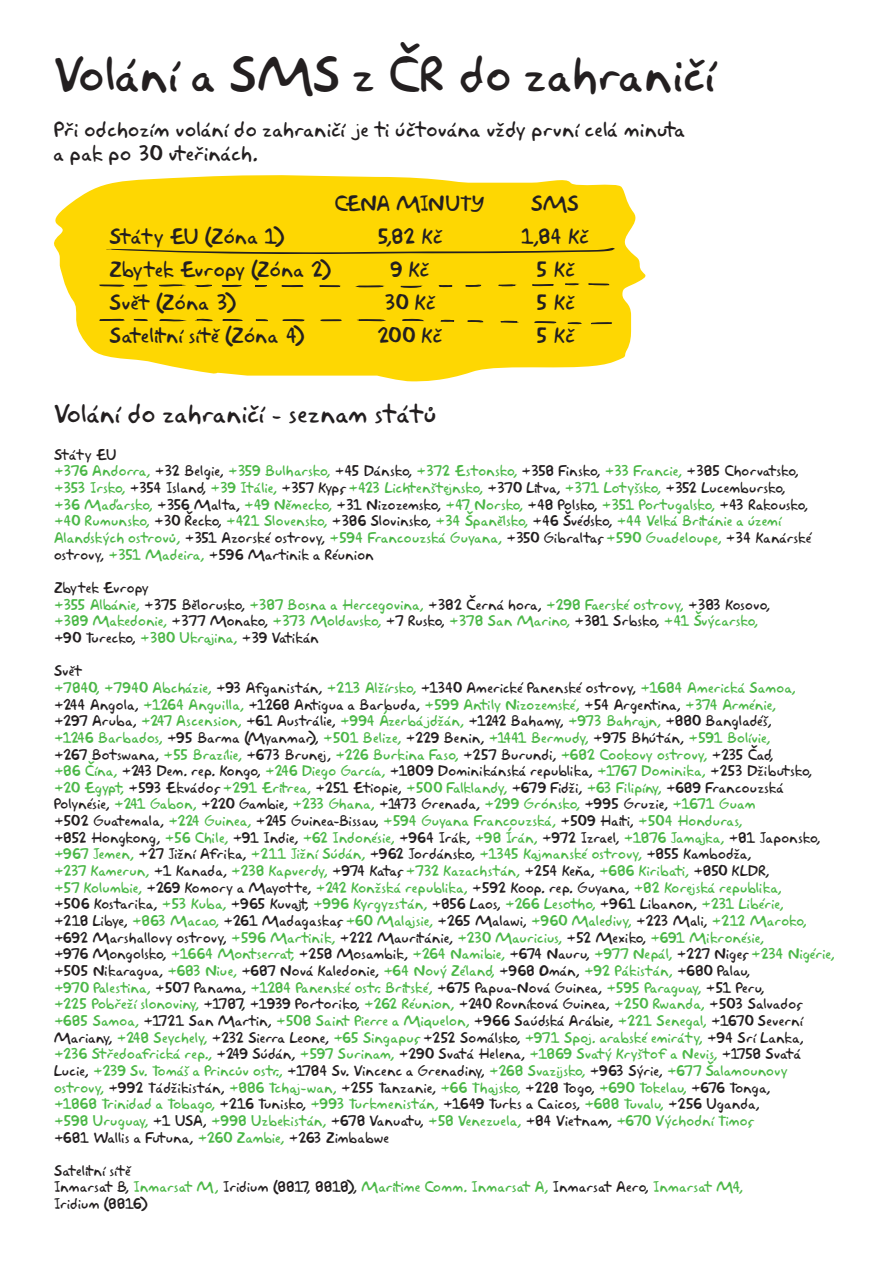
<style>
.page{position:relative;width:893px;height:1263px;background:#fff}
.page>*{position:absolute;margin:0;border:0;box-sizing:border-box;transform-origin:0 0}
.t1{font:45px "Akbar CE";color:#231f20}
.t2{font:24px "Akbar CE";color:#231f20}
.t3{font:19.5px/23.4px "Akbar CE";color:#231f20}
.t4{font:19.5px "Akbar CE";letter-spacing:-.045em;color:#231f20}
.t5{font:13.65px/16.6px "Akbar CE";color:#4cb848}
.t6{font:13.65px/16.6px "Akbar CE";color:#231f20}
.s1{font-size:20.85px}
.s2{color:#231f20}
.s3{color:#4cb848}
</style>
<div class="page">
<svg style="left:54px;top:175px;width:592px;height:206px;background:#fedc23"></svg>
<svg style="left:106px;top:247px;width:509px;height:7px;background:#cbac08"></svg>
<svg style="left:564px;top:283px;width:15px;height:2px"></svg>
<svg style="left:588px;top:283px;width:21px;height:2px"></svg>
<svg style="left:532px;top:284px;width:22px;height:2px"></svg>
<svg style="left:498px;top:284px;width:19px;height:3px"></svg>
<svg style="left:465px;top:284px;width:16px;height:3px"></svg>
<svg style="left:438px;top:285px;width:15px;height:2px"></svg>
<svg style="left:355px;top:285px;width:30px;height:3px"></svg>
<svg style="left:400px;top:285px;width:22px;height:3px"></svg>
<svg style="left:282px;top:285px;width:22px;height:2px"></svg>
<svg style="left:319px;top:285px;width:21px;height:2px"></svg>
<svg style="left:254px;top:285px;width:13px;height:2px"></svg>
<svg style="left:159px;top:284px;width:26px;height:3px"></svg>
<svg style="left:194px;top:284px;width:19px;height:3px"></svg>
<svg style="left:222px;top:285px;width:19px;height:2px"></svg>
<svg style="left:134px;top:284px;width:14px;height:3px"></svg>
<svg style="left:99px;top:284px;width:26px;height:3px"></svg>
<svg style="left:567px;top:322px;width:15px;height:2px"></svg>
<svg style="left:591px;top:322px;width:21px;height:2px"></svg>
<svg style="left:534px;top:321px;width:22px;height:2px"></svg>
<svg style="left:501px;top:320px;width:18px;height:3px"></svg>
<svg style="left:467px;top:320px;width:16px;height:3px"></svg>
<svg style="left:440px;top:320px;width:15px;height:2px"></svg>
<svg style="left:357px;top:319px;width:29px;height:2px"></svg>
<svg style="left:402px;top:319px;width:21px;height:2px"></svg>
<svg style="left:283px;top:319px;width:22px;height:3px"></svg>
<svg style="left:320px;top:319px;width:22px;height:2px"></svg>
<svg style="left:255px;top:319px;width:13px;height:2px"></svg>
<svg style="left:159px;top:319px;width:26px;height:2px"></svg>
<svg style="left:194px;top:319px;width:19px;height:3px"></svg>
<svg style="left:222px;top:319px;width:20px;height:2px"></svg>
<svg style="left:134px;top:319px;width:14px;height:3px"></svg>
<svg style="left:99px;top:319px;width:26px;height:2px"></svg>
<p class="t1" style="left:54px;top:38px;width:663px">Volání a SMS z ČR do zahraničí</p>
<p class="t3" style="left:54px;top:117px;width:633px">Při odchozím volání do zahraničí je ti účtována vždy první celá minuta a pak po 30 vteřinách.</p>
<p class="t4" style="left:335px;top:188px;width:151px">CENA MINUTY</p>
<p class="t3" style="left:531px;top:191px;width:49px">SMS</p>
<p class="t3" style="left:110px;top:224px;width:177px">Státy EU (Zóna 1)</p>
<p class="t3" style="left:377px;top:224px;width:68px">5,82 Kč</p>
<p class="t3" style="left:521px;top:224px;width:70px">1,84 Kč</p>
<p class="t3" style="left:110px;top:257px;width:224px">Zbytek Evropy (Zóna 2)</p>
<p class="t3" style="left:390px;top:257px;width:41px">9 Kč</p>
<p class="t3" style="left:535px;top:257px;width:41px">5 Kč</p>
<p class="t3" style="left:110px;top:290px;width:129px">Svět (Zóna 3)</p>
<p class="t3" style="left:384px;top:290px;width:54px">30 Kč</p>
<p class="t3" style="left:535px;top:290px;width:41px">5 Kč</p>
<p class="t3" style="left:110px;top:323px;width:197px">Satelitní sítě (Zóna 4)</p>
<p class="t3" style="left:377px;top:323px;width:67px">200 Kč</p>
<p class="t3" style="left:535px;top:323px;width:41px">5 Kč</p>
<p class="t2" style="left:54px;top:395px;width:384px">Volání do zahraničí <span class="s1">-</span> seznam států</p>
<p class="t6" style="left:54px;top:445px;width:64px">Státy EU</p>
<p class="t5" style="left:54px;top:462px;width:759px">+376 Andorra, <span class="s2">+32 Belgie,</span> +359 Bulharsko, <span class="s2">+45 Dánsko,</span> +372 Estonsko, <span class="s2">+358 Finsko,</span> +33 Francie, <span class="s2">+385 Chorvatsko, </span>+353 Irsko, <span class="s2">+354 Island,</span> +39 Itálie, <span class="s2">+357 Kypr,</span> +423 Lichtenštejnsko, <span class="s2">+370 Litva,</span> +371 Lotyšsko, <span class="s2">+352 Lucembursko, </span>+36 Maďarsko, <span class="s2">+356 Malta,</span> +49 Německo, <span class="s2">+31 Nizozemsko,</span> +47 Norsko, <span class="s2">+48 Polsko,</span> +351 Portugalsko, <span class="s2">+43 Rakousko, </span>+40 Rumunsko, <span class="s2">+30 Řecko,</span> +421 Slovensko, <span class="s2">+386 Slovinsko,</span> +34 Španělsko, <span class="s2">+46 Švédsko,</span> +44 Velká Británie a území Alandských ostrovů, <span class="s2">+351 Azorské ostrovy,</span> +594 Francouzská Guyana, <span class="s2">+350 Gibraltar,</span> +590 Guadeloupe, <span class="s2">+34 Kanárské ostrovy,</span> +351 Madeira, <span class="s2">+596 Martinik a Réunion</span></p>
<p class="t6" style="left:54px;top:578px;width:96px">Zbytek Evropy</p>
<p class="t5" style="left:54px;top:595px;width:718px">+355 Albánie, <span class="s2">+375 Bělorusko,</span> +387 Bosna a Hercegovina, <span class="s2">+382 Černá hora,</span> +298 Faerské ostrovy, <span class="s2">+383 Kosovo, </span>+389 Makedonie, <span class="s2">+377 Monako,</span> +373 Moldavsko, <span class="s2">+7 Rusko,</span> +378 San Marino, <span class="s2">+381 Srbsko,</span> +41 Švýcarsko, <span class="s2">+90 Turecko,</span> +380 Ukrajina, <span class="s2">+39 Vatikán</span></p>
<p class="t6" style="left:54px;top:662px;width:30px">Svět</p>
<p class="t5" style="left:54px;top:678px;width:783px">+7840, +7940 Abcházie, <span class="s2">+93 Afganistán,</span> +213 Alžírsko, <span class="s2">+1340 Americké Panenské ostrovy,</span> +1684 Americká Samoa,<br><span class="s2">+244 Angola,</span> +1264 Anguilla, <span class="s2">+1268 Antigua a Barbuda,</span> +599 Antily Nizozemské, <span class="s2">+54 Argentina,</span> +374 Arménie,<br><span class="s2">+297 Aruba,</span> +247 Ascension, <span class="s2">+61 Austrálie,</span> +994 Ázerbájdžán, <span class="s2">+1242 Bahamy,</span> +973 Bahrajn, <span class="s2">+880 Bangladéš,<br></span>+1246 Barbados, <span class="s2">+95 Barma (Myanmar),</span> +501 Belize, <span class="s2">+229 Benin,</span> +1441 Bermudy, <span class="s2">+975 Bhútán,</span> +591 Bolívie,<br><span class="s2">+267 Botswana,</span> +55 Brazílie, <span class="s2">+673 Brunej,</span> +226 Burkina Faso, <span class="s2">+257 Burundi,</span> +682 Cookovy ostrovy, <span class="s2">+235 Čad,<br></span>+86 Čína, <span class="s2">+243 Dem. rep. Kongo,</span> +246 Diego García, <span class="s2">+1809 Dominikánská republika,</span> +1767 Dominika, <span class="s2">+253 Džibutsko, </span>+20 Egypt, <span class="s2">+593 Ekvádor,</span> +291 Eritrea, <span class="s2">+251 Etiopie,</span> +500 Falklandy, <span class="s2">+679 Fidži,</span> +63 Filipíny, <span class="s2">+689 Francouzská Polynésie,</span> +241 Gabon, <span class="s2">+220 Gambie,</span> +233 Ghana, <span class="s2">+1473 Grenada,</span> +299 Grónsko, <span class="s2">+995 Gruzie,</span> +1671 Guam<br><span class="s2">+502 Guatemala,</span> +224 Guinea, <span class="s2">+245 Guinea-Bissau,</span> +594 Guyana Francouzská, <span class="s2">+509 Haiti,</span> +504 Honduras,<br><span class="s2">+852 Hongkong,</span> +56 Chile, <span class="s2">+91 Indie,</span> +62 Indonésie, <span class="s2">+964 Irák,</span> +98 Írán, <span class="s2">+972 Izrael,</span> +1876 Jamajka, <span class="s2">+81 Japonsko, </span>+967 Jemen, <span class="s2">+27 Jižní Afrika,</span> +211 Jižní Súdán, <span class="s2">+962 Jordánsko,</span> +1345 Kajmanské ostrovy, <span class="s2">+855 Kambodža,<br></span>+237 Kamerun, <span class="s2">+1 Kanada,</span> +238 Kapverdy, <span class="s2">+974 Katar,</span> +732 Kazachstán, <span class="s2">+254 Keňa,</span> +686 Kiribati, <span class="s2">+850 KLDR,<br></span>+57 Kolumbie, <span class="s2">+269 Komory a Mayotte,</span> +242 Konžská republika, <span class="s2">+592 Koop. rep. Guyana,</span> +82 Korejská republika,<br><span class="s2">+506 Kostarika,</span> +53 Kuba, <span class="s2">+965 Kuvajt,</span> +996 Kyrgyzstán, <span class="s2">+856 Laos,</span> +266 Lesotho, <span class="s2">+961 Libanon,</span> +231 Libérie,<br><span class="s2">+218 Libye,</span> +863 Macao, <span class="s2">+261 Madagaskar,</span> +60 Malajsie, <span class="s2">+265 Malawi,</span> +960 Maledivy, <span class="s2">+223 Mali,</span> +212 Maroko, <span class="s2">+692 Marshallovy ostrovy,</span> +596 Martinik, <span class="s2">+222 Mauritánie,</span> +230 Mauricius, <span class="s2">+52 Mexiko,</span> +691 Mikronésie,<br><span class="s2">+976 Mongolsko,</span> +1664 Montserrat, <span class="s2">+258 Mosambik,</span> +264 Namibie, <span class="s2">+674 Nauru,</span> +977 Nepál, <span class="s2">+227 Niger,</span> +234 Nigérie, <span class="s2">+505 Nikaragua,</span> +683 Niue, <span class="s2">+687 Nová Kaledonie,</span> +64 Nový Zéland, <span class="s2">+968 Omán,</span> +92 Pákistán, <span class="s2">+680 Palau,<br></span>+970 Palestina, <span class="s2">+507 Panama,</span> +1284 Panenské ostr. Britské, <span class="s2">+675 Papua-Nová Guinea,</span> +595 Paraguay, <span class="s2">+51 Peru,<br></span>+225 Pobřeží slonoviny, <span class="s2">+1787, +1939 Portoriko,</span> +262 Réunion, <span class="s2">+240 Rovníková Guinea,</span> +250 Rwanda, <span class="s2">+503 Salvador, </span>+685 Samoa, <span class="s2">+1721 San Martin,</span> +508 Saint Pierre a Miquelon, <span class="s2">+966 Saúdská Arábie,</span> +221 Senegal, <span class="s2">+1670 Severní Mariany,</span> +248 Seychely, <span class="s2">+232 Sierra Leone,</span> +65 Singapur, <span class="s2">+252 Somálsko,</span> +971 Spoj. arabské emiráty, <span class="s2">+94 Srí Lanka, </span>+236 Středoafrická rep., <span class="s2">+249 Súdán,</span> +597 Surinam, <span class="s2">+290 Svatá Helena,</span> +1869 Svatý Kryštof a Nevis, <span class="s2">+1758 Svatá Lucie,</span> +239 Sv. Tomáš a Princův ostr., <span class="s2">+1784 Sv. Vincenc a Grenadiny,</span> +268 Svazijsko, <span class="s2">+963 Sýrie,</span> +677 Šalamounovy ostrovy, <span class="s2">+992 Tádžikistán,</span> +886 Tchaj-wan, <span class="s2">+255 Tanzanie,</span> +66 Thajsko, <span class="s2">+228 Togo,</span> +690 Tokelau, <span class="s2">+676 Tonga,<br></span>+1868 Trinidad a Tobago, <span class="s2">+216 Tunisko,</span> +993 Turkmenistán, <span class="s2">+1649 Turks a Caicos,</span> +688 Tuvalu, <span class="s2">+256 Uganda,<br></span>+598 Uruguay, <span class="s2">+1 USA,</span> +998 Uzbekistán, <span class="s2">+678 Vanuatu,</span> +58 Venezuela, <span class="s2">+84 Vietnam,</span> +670 Východní Timor,<br><span class="s2">+681 Wallis a Futuna,</span> +260 Zambie, <span class="s2">+263 Zimbabwe</span></p>
<p class="t6" style="left:54px;top:1161px;width:78px">Satelitní sítě</p>
<p class="t6" style="left:54px;top:1178px;width:691px">Inmarsat B, <span class="s3">Inmarsat M,</span> Iridium (8817, 8818), <span class="s3">Maritime Comm. Inmarsat A,</span> Inmarsat Aero, <span class="s3">Inmarsat M4,<br></span>Iridium (8816)</p>
</div>
